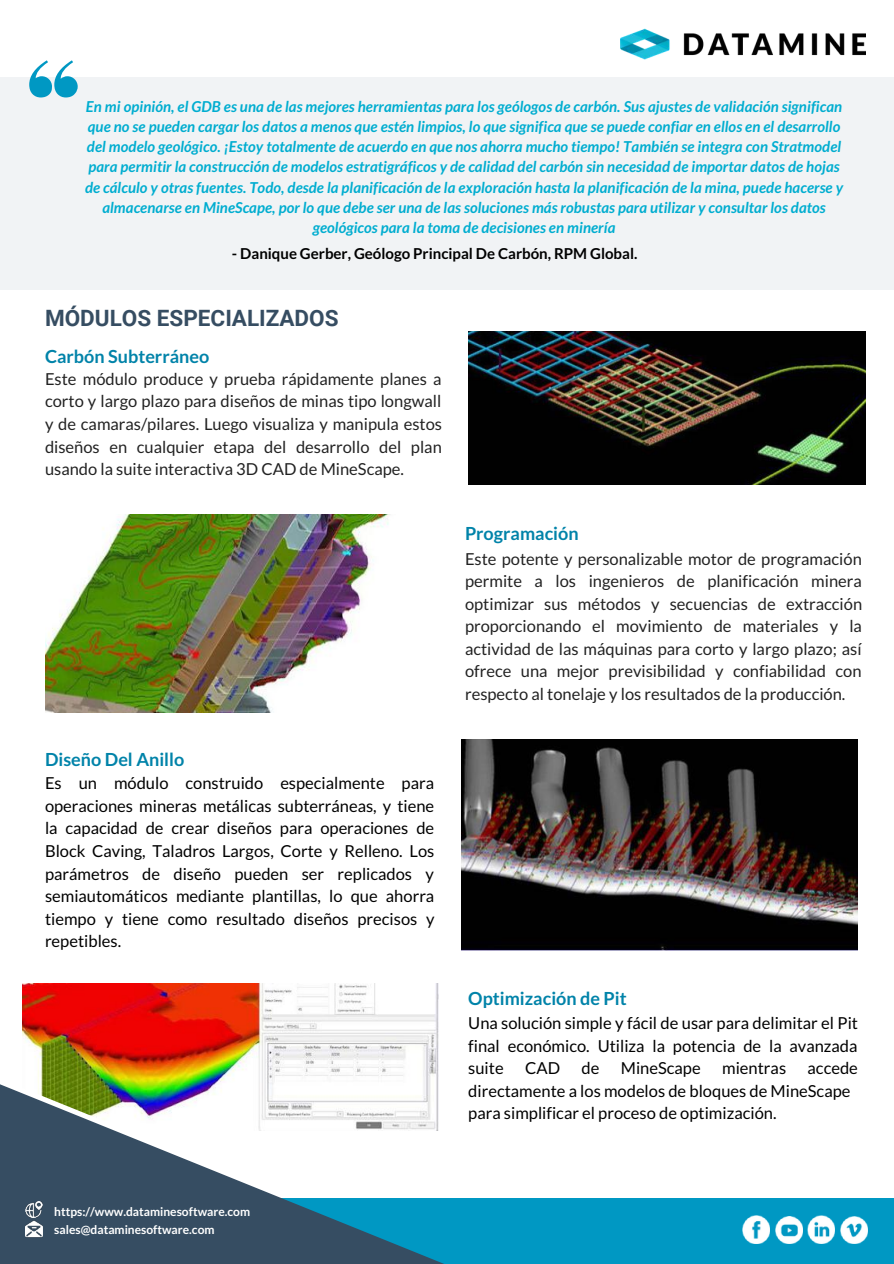
<style>
.page{position:relative;width:894px;height:1264px;background:#fff}
.page>*{position:absolute;margin:0;border:0;box-sizing:border-box;transform-origin:0 0}
.t1{font:700 22.5px "Roboto";color:#364d62}
.t2{font:700 18px "Lato";color:#0083a9}
.t3{font:16.5px/22.5px "Lato";color:#222;text-align:justify}
.t4{font:16.5px/22.5px "Lato";color:#000;text-align:justify}
.t5{font:italic 700 15px/20.2px "Lato";letter-spacing:.005em;color:#00add0;text-align:center}
.t6{font:700 15px "Lato";color:#000}
.t7{font:700 12px/18px "Lato";color:#fff}
</style>
<div class="page">
<div style="left:0;top:1198px;width:893px;height:65px;background:#0098c3"></div>
<svg style="left:0;top:881px;width:845px;height:382px"></svg>
<img style="left:25px;top:1200px;width:17px;height:17px">
<img style="left:25px;top:1220px;width:17px;height:17px">
<img style="left:620px;top:28px;width:244px;height:32px">
<img style="left:742px;top:1215px;width:27px;height:27px">
<img style="left:775px;top:1216px;width:27px;height:27px">
<img style="left:807px;top:1215px;width:27px;height:27px">
<img style="left:840px;top:1216px;width:27px;height:27px">
<div style="left:0;top:78px;width:893px;height:212px;background:#f1f3f5"></div>
<svg style="left:29px;top:60px;width:49px;height:37px"></svg>
<img style="left:468px;top:331px;width:396px;height:153px">
<img style="left:45px;top:514px;width:345px;height:198px">
<img style="left:462px;top:739px;width:395px;height:211px">
<p class="t5" style="left:85px;top:96px;width:759px">En mi opinión, el GDB es una de las mejores herramientas para los geólogos de carbón. Sus ajustes de validación significan que no se pueden cargar los datos a menos que estén limpios, lo que significa que se puede confiar en ellos en el desarrollo del modelo geológico. ¡Estoy totalmente de acuerdo en que nos ahorra mucho tiempo! También se integra con Stratmodel para permitir la construcción de modelos estratigráficos y de calidad del carbón sin necesidad de importar datos de hojas de cálculo y otras fuentes. Todo, desde la planificación de la exploración hasta la planificación de la mina, puede hacerse y almacenarse en MineScape, por lo que debe ser una de las soluciones más robustas para utilizar y consultar los datos geológicos para la toma de decisiones en minería</p>
<p class="t6" style="left:232px;top:244px;width:407px">- Danique Gerber, Geólogo Principal De Carbón, RPM Global.</p>
<h1 class="t1" style="left:45px;top:305px;width:295px">MÓDULOS ESPECIALIZADOS</h1>
<p class="t2" style="left:45px;top:345px;width:166px">Carbón Subterráneo</p>
<p class="t3" style="left:45px;top:367px;width:398px">Este módulo produce y prueba rápidamente planes a corto y largo plazo para diseños de minas tipo longwall y de camaras/pilares. Luego visualiza y manipula estos diseños en cualquier etapa del desarrollo del plan usando la suite interactiva 3D CAD de MineScape.</p>
<p class="t2" style="left:45px;top:748px;width:141px">Diseño Del Anillo</p>
<p class="t4" style="left:45px;top:771px;width:391px">Es un módulo construido especialmente para operaciones mineras metálicas subterráneas, y tiene la capacidad de crear diseños para operaciones de Block Caving, Taladros Largos, Corte y Relleno. Los parámetros de diseño pueden ser replicados y semiautomáticos mediante plantillas, lo que ahorra tiempo y tiene como resultado diseños precisos y repetibles.</p>
<p class="t2" style="left:465px;top:522px;width:115px">Programación</p>
<p class="t3" style="left:465px;top:547px;width:398px">Este potente y personalizable motor de programación permite a los ingenieros de planificación minera optimizar sus métodos y secuencias de extracción proporcionando el movimiento de materiales y la actividad de las máquinas para corto y largo plazo; así ofrece una mejor previsibilidad y confiabilidad con respecto al tonelaje y los resultados de la producción.</p>
<p class="t2" style="left:468px;top:987px;width:160px">Optimización de Pit</p>
<p class="t4" style="left:468px;top:1011px;width:391px">Una solución simple y fácil de usar para delimitar el Pit final económico. Utiliza la potencia de la avanzada suite</p>
<p class="t4" style="left:468px;top:1056px;width:391px;text-align:left;text-indent:339px">accede directamente a los modelos de bloques de MineScape para simplificar el proceso de optimización.</p>
<p class="t4" style="left:525px;top:1056px;width:36px">CAD</p>
<p class="t4" style="left:581px;top:1056px;width:19px">de</p>
<p class="t4" style="left:620px;top:1056px;width:81px">MineScape</p>
<p class="t4" style="left:722px;top:1056px;width:65px">mientras</p>
<p class="t7" style="left:54px;top:1201px;width:197px">https://www.dataminesoftware.com sales@dataminesoftware.com</p>
</div>
